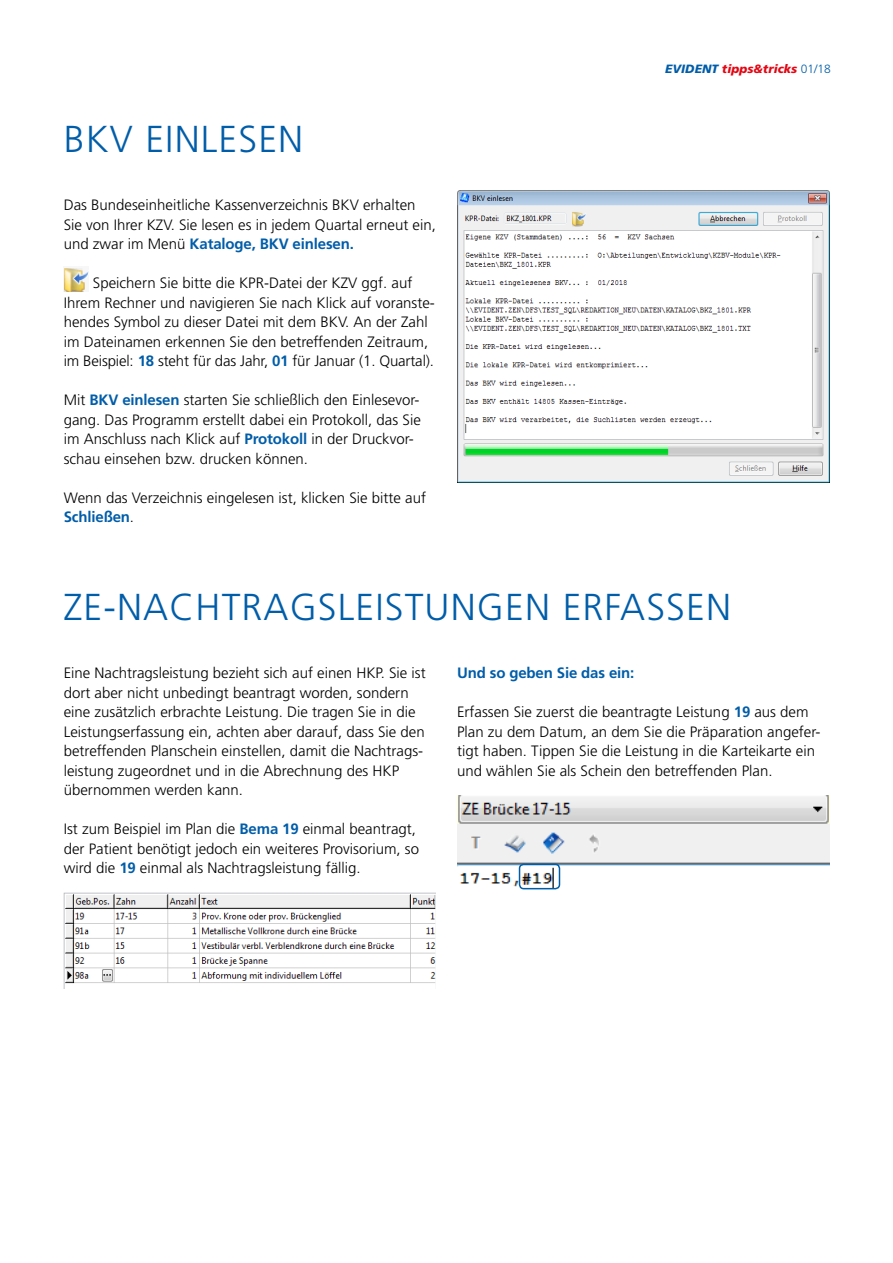
<style>
.page{position:relative;width:893px;height:1263px;background:#fff}
.page>*{position:absolute;margin:0;border:0;box-sizing:border-box;transform-origin:0 0}
.t1{font:300 37.5px "Frutiger";letter-spacing:.03em;color:#005da9}
.t2{font:300 15px/19.5px "Frutiger";color:#000}
.t3{font:700 15px "Frutiger";letter-spacing:-.01em;color:#005da9}
.t4{font:italic 900 12px "Frutiger";letter-spacing:.005em;color:#e30613}
.s1{font-weight:700;color:#005da9}
.s2{color:#005da9}
.s3{font-weight:300;font-style:normal;color:#005da9}
</style>
<div class="page">
<img style="left:457px;top:191px;width:372px;height:291px">
<img style="left:64px;top:268px;width:24px;height:23px">
<img style="left:64px;top:893px;width:372px;height:96px">
<img style="left:457px;top:795px;width:372px;height:94px">
<div style="left:519px;top:863px;width:41px;height:26px;border:2px solid #005da9;border-radius:4px"></div>
<h1 class="t1" style="left:64px;top:117px;width:241px">BKV EINLESEN</h1>
<p class="t2" style="left:64px;top:195px;width:374px">Das Bundeseinheitliche Kassenverzeichnis BKV erhalten<br>Sie von Ihrer KZV. Sie lesen es in jedem Quartal erneut ein, und zwar im Menü <span class="s1">Kataloge, BKV einlesen.</span></p>
<p class="t2" style="left:64px;top:273px;width:373px;text-align:center">Speichern Sie bitte die KPR-Datei der KZV ggf. auf<br>Ihrem Rechner und navigieren Sie nach Klick auf voranste&shy;hendes Symbol zu dieser Datei mit dem BKV. An der Zahl im Dateinamen erkennen Sie den betreffenden Zeitraum, im Beispiel: <span class="s1">18</span> steht für das Jahr, <span class="s1">01</span> für Januar (1. Quartal).</p>
<p class="t2" style="left:64px;top:390px;width:359px">Mit <span class="s1">BKV einlesen</span> starten Sie schließlich den Einlesevor&shy;gang. Das Programm erstellt dabei ein Protokoll, das Sie im Anschluss nach Klick auf <span class="s1">Protokoll</span> in der Druckvor&shy;schau einsehen bzw. drucken können.</p>
<p class="t2" style="left:64px;top:488px;width:364px">Wenn das Verzeichnis eingelesen ist, klicken Sie bitte auf<br><span class="s1">Schließen</span>.</p>
<p class="t4" style="left:665px;top:62px;width:167px"><span class="s2">EVIDENT</span> tipps&amp;tricks <span class="s3">01/18</span></p>
<h1 class="t1" style="left:64px;top:585px;width:669px">ZE-NACHTRAGSLEISTUNGEN ERFASSEN</h1>
<p class="t2" style="left:64px;top:663px;width:363px">Eine Nachtragsleistung bezieht sich auf einen HKP. Sie ist dort aber nicht unbedingt beantragt worden, sondern eine zusätzlich erbrachte Leistung. Die tragen Sie in die Leistungserfassung ein, achten aber darauf, dass Sie den betreffenden Planschein einstellen, damit die Nachtrags&shy;leistung zugeordnet und in die Abrechnung des HKP übernommen werden kann.</p>
<p class="t2" style="left:64px;top:819px;width:357px">Ist zum Beispiel im Plan die <span class="s1">Bema 19</span> einmal beantragt, der Patient benötigt jedoch ein weiteres Provisorium, so wird die <span class="s1">19</span> einmal als Nachtragsleistung fällig.</p>
<p class="t3" style="left:457px;top:664px;width:179px">Und so geben Sie das ein:</p>
<p class="t2" style="left:457px;top:702px;width:365px">Erfassen Sie zuerst die beantragte Leistung <span class="s1">19</span> aus dem Plan zu dem Datum, an dem Sie die Präparation angefer&shy;tigt haben. Tippen Sie die Leistung in die Karteikarte ein und wählen Sie als Schein den betreffenden Plan.</p>
</div>
